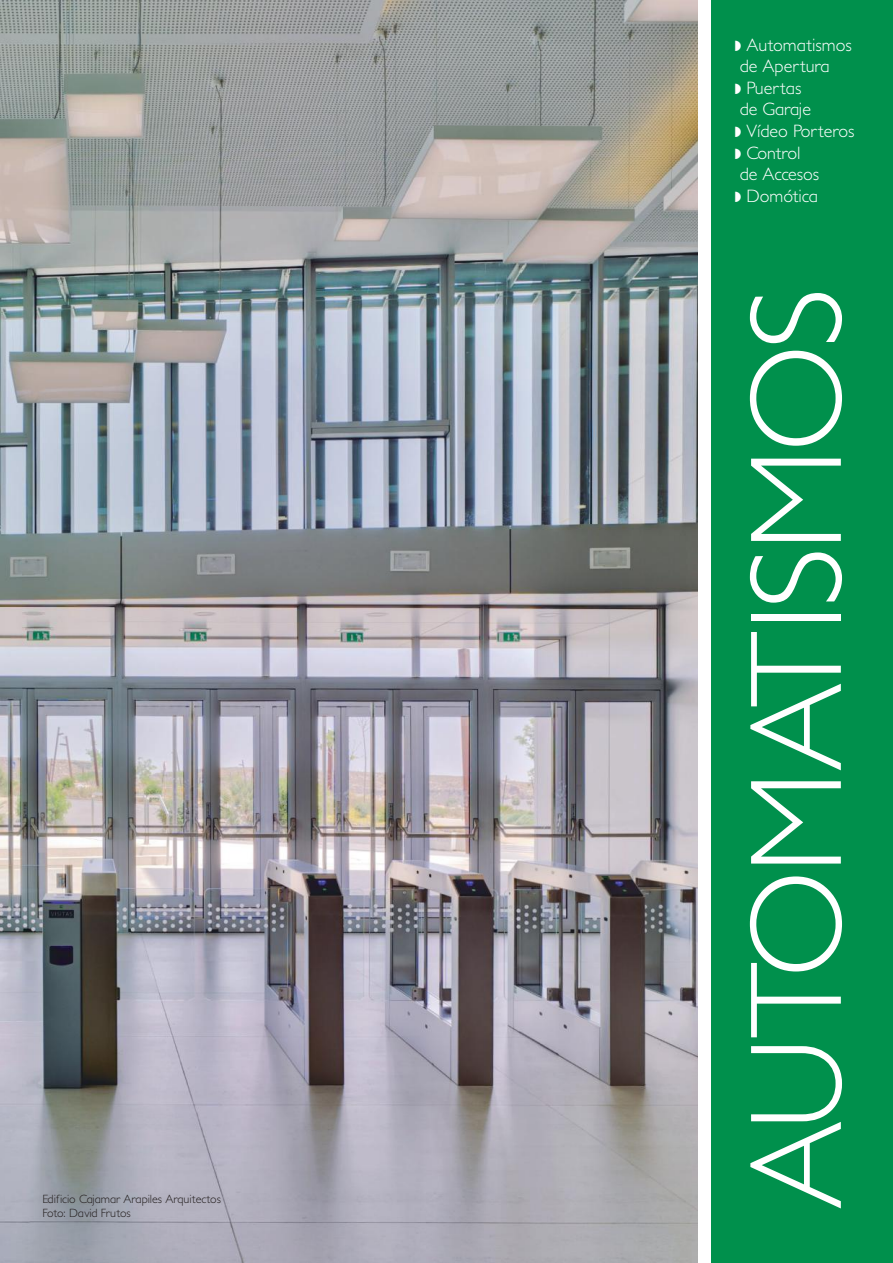
<style>
.page{position:relative;width:893px;height:1263px;background:#fff}
.page>*{position:absolute;margin:0;border:0;box-sizing:border-box;transform-origin:0 0}
.t1{font:300 131.7px "Petita";letter-spacing:-.03em;color:#fff}
.t2{font:300 18px "Petita";color:#fff}
.t3{font:300 12px/14.4px "Petita";color:#241f1f}
</style>
<div class="page">
<img style="left:0;top:0;width:697px;height:1263px">
<div style="left:711px;top:0;width:182px;height:1263px;background:#00904c"></div>
<p class="t3" style="left:43px;top:1192px;width:180px">Edificio Cajamar Arapiles Arquitectos<br>Foto: David Frutos</p>
<p class="t2" style="left:746px;top:34px;width:107px">Automatismos</p>
<p class="t2" style="left:740px;top:56px;width:92px">de Apertura</p>
<p class="t2" style="left:746px;top:77px;width:57px">Puertas</p>
<p class="t2" style="left:740px;top:99px;width:73px">de Garaje</p>
<p class="t2" style="left:746px;top:120px;width:110px">Vídeo Porteros</p>
<p class="t2" style="left:746px;top:142px;width:56px">Control</p>
<p class="t2" style="left:740px;top:164px;width:81px">de Accesos</p>
<p class="t2" style="left:746px;top:185px;width:73px">Domótica</p>
<h1 class="t1" style="left:720px;top:1209px;width:923px;rotate:-90deg">AUTOMATISMOS</h1>
</div>
